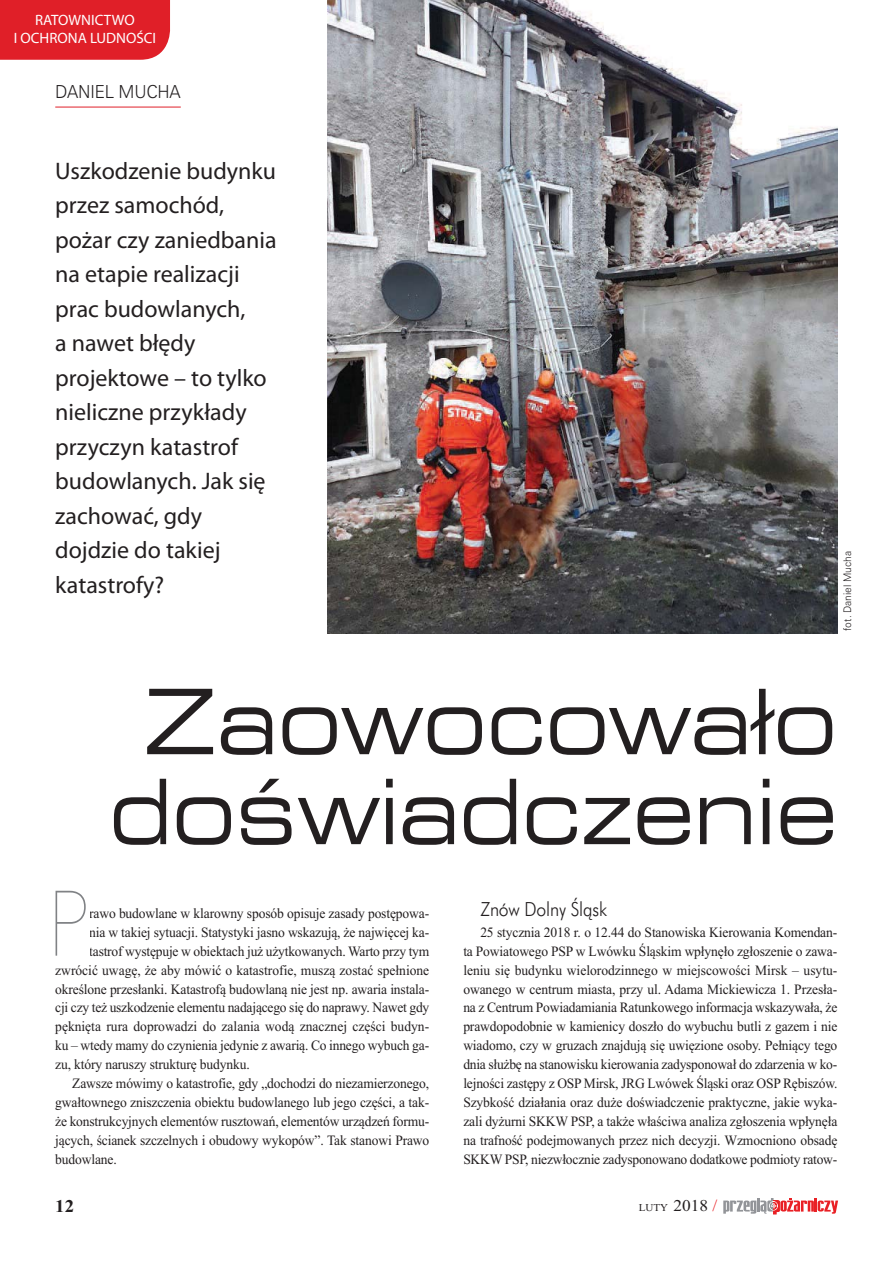
<style>
.page{position:relative;width:893px;height:1263px;background:#fff}
.page>*{position:absolute;margin:0;border:0;box-sizing:border-box;transform-origin:0 0}
.t1{font:200 91.65px "Avenir Next";color:#808285;scale:.8 1}
.t2{font:expanded 90px/90px "Square 721 PL";letter-spacing:-.01em;color:#231f20;text-align:center;scale:.9 1}
.t3{font:24px/34.5px "Myriad Pro";color:#231f20}
.t4{font:300 19.5px "Futura PL";letter-spacing:-.01em;color:#231f20;scale:.9 1}
.t5{font:300 18px "Zurich PL";letter-spacing:-.01em;color:#231f20;scale:.95 1}
.t6{font:700 18px "Times New Roman";color:#231f20;scale:1.05 1}
.t7{font:15px/18px "Myriad Pro";color:#fff;text-align:center}
.t8{font:14.25px/18.9px "Times New Roman";letter-spacing:-.01em;color:#231f20;text-align:justify;scale:.95 1}
.t9{font:300 10.5px "Zurich PL";color:#231f20;scale:.95 1}
.t10{font:10.5px "Times New Roman";color:#231f20;scale:1.05 1}
.s1{font-size:16.5px}
.s2{font-size:16.5px;color:#e92025}
</style>
<div class="page">
<svg style="left:723px;top:1198px;width:115px;height:16px"></svg>
<div style="left:0;top:0;width:170px;height:60px;background:#e01f28"></div>
<img style="left:327px;top:0;width:510px;height:634px">
<hr style="left:55px;top:107px;width:126px;height:1px;background:#e01f28">
<p class="t7" style="left:14px;top:12px;width:144px">RATOWNICTWO<br>I OCHRONA LUDNOŚCI</p>
<p class="t5" style="left:55px;top:85px;width:134px">DA NIEL MU CHA</p>
<p class="t3" style="left:55px;top:155px;width:223px">Uszkodzenie budynku przez samochód, pożar czy zaniedbania na etapie realizacji prac budowlanych,<br>a nawet błędy projektowe – to tylko nieliczne przykłady przyczyn katastrof budowlanych. Jak się zachować, gdy dojdzie do takiej katastrofy?</p>
<p class="t9" style="left:843px;top:631px;width:85px;rotate:-90deg">fot. Daniel Mucha</p>
<h2 class="t2" style="left:109px;top:678px;width:811px">Za owo co wa ło do Êwiad cze nie</h2>
<h1 class="t1" style="left:48px;top:846px;width:54px">P</h1>
<h3 class="t4" style="left:480px;top:901px;width:142px">Znów Dol ny Âlàsk</h3>
<p class="t8" style="left:89px;top:905px;width:359px">ra wo bu dow la ne w kla row ny spo sób opi su je za sa dy po stę po wa -</p>
<p class="t8" style="left:89px;top:924px;width:359px">nia w ta kiej sy tu acji. Sta ty sty ki ja sno wska zu ją, że naj wię cej ka -</p>
<p class="t8" style="left:89px;top:943px;width:359px">ta strof wy stę pu je w obiek tach już użyt ko wa nych. War to przy tym</p>
<p class="t8" style="left:55px;top:962px;width:395px">zwró cić uwa gę, że aby mó wić o ka ta stro fie, mu szą zo stać speł nio ne</p>
<p class="t8" style="left:55px;top:981px;width:395px">okre ślo ne prze słan ki. Ka ta stro fą bu dow la ną nie jest np. awa ria in sta la -</p>
<p class="t8" style="left:55px;top:1000px;width:395px">cji czy też uszko dze nie ele men tu na da ją ce go się do na pra wy. Na wet gdy</p>
<p class="t8" style="left:55px;top:1018px;width:395px">pęk nię ta ru ra do pro wa dzi do za la nia wo dą znacz nej czę ści bu dyn -</p>
<p class="t8" style="left:55px;top:1037px;width:395px">ku – wte dy ma my do czy nie nia je dy nie z awa rią. Co in ne go wy buch ga -</p>
<p class="t8" style="left:55px;top:1056px;width:206px">zu, któ ry na ru szy struk tu rę bu dyn ku.</p>
<p class="t8" style="left:72px;top:1075px;width:377px">Za wsze mó wi my o ka ta stro fie, gdy „do cho dzi do nie za mie rzo ne go,</p>
<p class="t8" style="left:55px;top:1094px;width:395px">gwał tow ne go znisz cze nia obiek tu bu dow la ne go lub je go czę ści, a tak -</p>
<p class="t8" style="left:55px;top:1113px;width:395px">że kon struk cyj nych ele men tów rusz to wań, ele men tów urzą dzeń for mu -</p>
<p class="t8" style="left:55px;top:1132px;width:395px">ją cych, ścia nek szczel nych i obu do wy wy ko pów”. Tak sta no wi Pra wo</p>
<p class="t8" style="left:55px;top:1151px;width:66px">bu dow la ne.</p>
<p class="t6" style="left:55px;top:1193px;width:19px">12</p>
<p class="t10" style="left:639px;top:1204px;width:76px">LUTY <span class="s1">2018</span> <span class="s2">/</span></p>
<p class="t8" style="left:463px;top:924px;width:395px;text-indent:17px">25 stycz nia 2018 r. o 12.44 do Sta no wi ska Kie ro wa nia Ko men dan - ta Po wia to we go PSP w Lwów ku Ślą skim wpły nę ło zgło sze nie o za wa - le niu się bu dyn ku wie lo ro dzin ne go w miej sco wo ści Mirsk – usy tu - owa ne go w cen trum mia sta, przy ul. Ada ma Mic kie wi cza 1. Prze sła - na z Cen trum Po wia da mia nia Ra tun ko we go in for ma cja wska zy wa ła, że praw do po dob nie w ka mie ni cy do szło do wy bu chu bu tli z ga zem i nie wia do mo, czy w gru zach znaj du ją się uwię zio ne oso by. Peł nią cy te go dnia służ bę na sta no wi sku kie ro wa nia za dys po no wał do zda rze nia w ko - lej no ści za stę py z OSP Mirsk, JRG Lwó wek Ślą ski oraz OSP Rę bi szów.<br>Szyb kość dzia ła nia oraz du że do świad cze nie prak tycz ne, ja kie wy ka - za li dy żur ni SKKW PSP, a tak że wła ści wa ana li za zgło sze nia wpły nę ła na traf ność po dej mo wa nych przez nich de cy zji. Wzmoc nio no ob sa dę SKKW PSP, nie zwłocz nie za dys po no wa no do dat ko we pod mio ty ra tow -</p>
</div>
